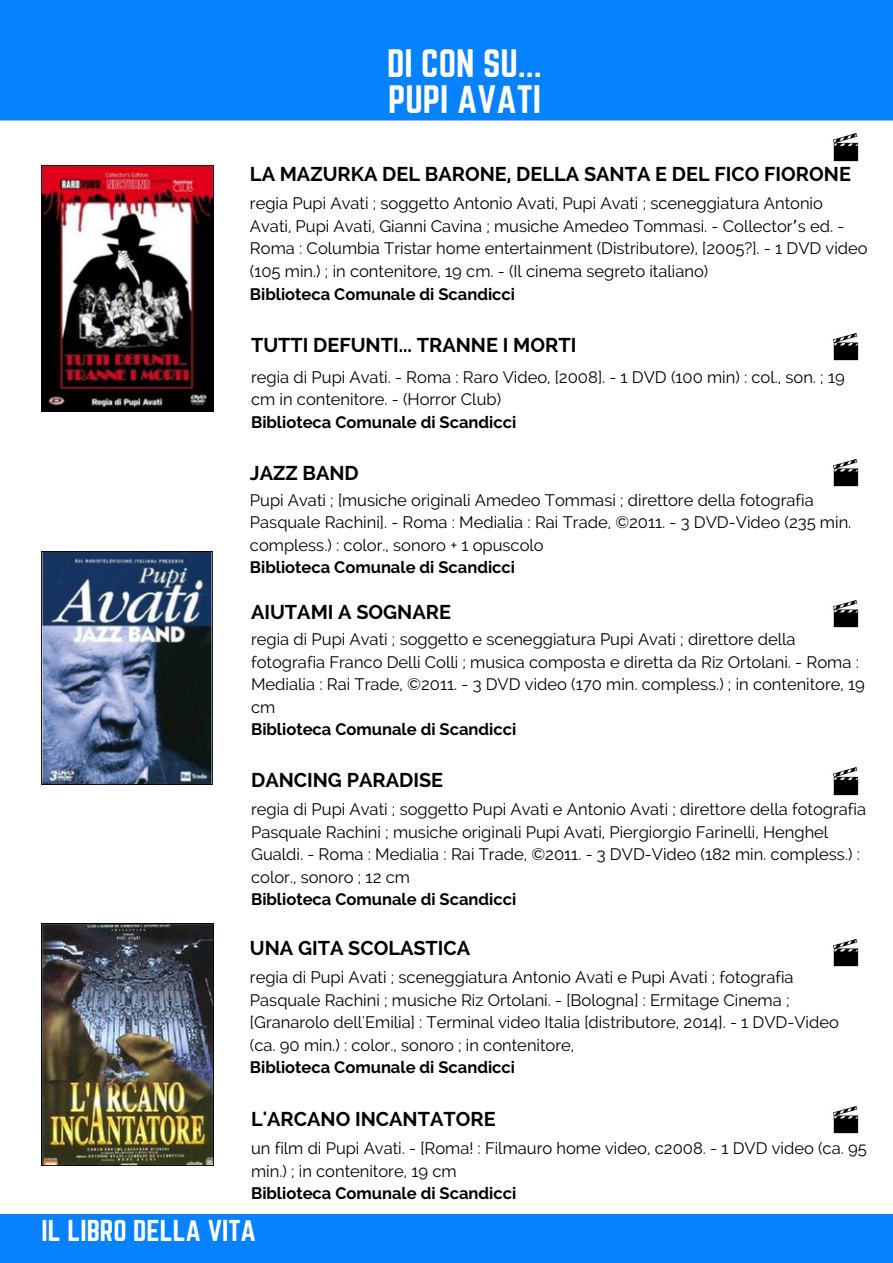
<style>
.page{position:relative;width:893px;height:1263px;background:#fff}
.page>*{position:absolute;margin:0;border:0;box-sizing:border-box;transform-origin:0 0}
.t1{font:34.8px/36px "Norwester";color:#fff}
.t2{font:26.55px "Norwester";color:#fff}
.t3{font:700 19.8px "Raleway";color:#000}
.t4{font:16.5px/22.5px "Raleway";color:#000}
.t5{font:700 16.5px "Raleway";color:#000}
.s1{font-family:"DejaVu Sans"}
</style>
<div class="page">
<div style="left:0;top:0;width:893px;height:120px;background:#0682ff"></div>
<div style="left:0;top:1214px;width:893px;height:49px;background:#0682ff"></div>
<img style="left:833px;top:459px;width:26px;height:27px">
<img style="left:833px;top:133px;width:26px;height:28px">
<img style="left:833px;top:333px;width:26px;height:27px">
<img style="left:833px;top:600px;width:26px;height:27px">
<img style="left:833px;top:767px;width:26px;height:28px">
<img style="left:833px;top:939px;width:26px;height:27px">
<img style="left:833px;top:1106px;width:26px;height:28px">
<img style="left:42px;top:166px;width:172px;height:245px">
<img style="left:42px;top:552px;width:171px;height:233px">
<img style="left:42px;top:923px;width:172px;height:242px">
<h1 class="t1" style="left:387px;top:47px;width:156px">DI CON SU...<br>PUPI AVATI</h1>
<p class="t3" style="left:250px;top:163px;width:603px">LA MAZURKA DEL BARONE, DELLA SANTA E DEL FICO FIORONE</p>
<p class="t4" style="left:250px;top:192px;width:619px">regia Pupi Avati ; soggetto Antonio Avati, Pupi Avati ; sceneggiatura Antonio Avati, Pupi Avati, Gianni Cavina ; musiche Amedeo Tommasi. - Collector<span class="s1">ʼ</span>s ed. - Roma : Columbia Tristar home entertainment (Distributore), [2005?]. - 1 DVD video (105 min.) ; in contenitore, 19 cm. - (Il cinema segreto italiano)</p>
<p class="t5" style="left:250px;top:284px;width:267px">Biblioteca Comunale di Scandicci</p>
<p class="t3" style="left:251px;top:334px;width:327px">TUTTI DEFUNTI... TRANNE I MORTI</p>
<p class="t4" style="left:251px;top:366px;width:595px">regia di Pupi Avati. - Roma : Raro Video, [2008]. - 1 DVD (100 min) : col., son. ; 19 cm in contenitore. - (Horror Club)</p>
<p class="t5" style="left:251px;top:412px;width:267px">Biblioteca Comunale di Scandicci</p>
<p class="t3" style="left:250px;top:461px;width:110px">JAZZ BAND</p>
<p class="t4" style="left:250px;top:488px;width:603px">Pupi Avati ; [musiche originali Amedeo Tommasi ; direttore della fotografia<br>Pasquale Rachini]. - Roma : Medialia : Rai Trade, ©2011. - 3 DVD-Video (235 min. compless.) : color., sonoro + 1 opuscolo</p>
<p class="t5" style="left:250px;top:558px;width:267px">Biblioteca Comunale di Scandicci</p>
<p class="t3" style="left:251px;top:601px;width:202px">AIUTAMI A SOGNARE</p>
<p class="t4" style="left:251px;top:628px;width:615px">regia di Pupi Avati ; soggetto e sceneggiatura Pupi Avati ; direttore della fotografia Franco Delli Colli ; musica composta e diretta da Riz Ortolani. - Roma :<br>Medialia : Rai Trade, ©2011. - 3 DVD video (170 min. compless.) ; in contenitore, 19 cm</p>
<p class="t5" style="left:251px;top:720px;width:267px">Biblioteca Comunale di Scandicci</p>
<p class="t3" style="left:251px;top:768px;width:194px">DANCING PARADISE</p>
<p class="t4" style="left:251px;top:798px;width:617px">regia di Pupi Avati ; soggetto Pupi Avati e Antonio Avati ; direttore della fotografia Pasquale Rachini ; musiche originali Pupi Avati, Piergiorgio Farinelli, Henghel Gualdi. - Roma : Medialia : Rai Trade, ©2011. - 3 DVD-Video (182 min. compless.) : color., sonoro ; 12 cm</p>
<p class="t5" style="left:251px;top:890px;width:267px">Biblioteca Comunale di Scandicci</p>
<p class="t3" style="left:250px;top:936px;width:222px">UNA GITA SCOLASTICA</p>
<p class="t4" style="left:250px;top:966px;width:590px">regia di Pupi Avati ; sceneggiatura Antonio Avati e Pupi Avati ; fotografia Pasquale Rachini ; musiche Riz Ortolani. - [Bologna] : Ermitage Cinema ; [Granarolo dell'Emilia] : Terminal video Italia [distributore, 2014]. - 1 DVD-Video (ca. 90 min.) : color., sonoro ; in contenitore,</p>
<p class="t5" style="left:250px;top:1058px;width:267px">Biblioteca Comunale di Scandicci</p>
<p class="t3" style="left:251px;top:1107px;width:246px">L'ARCANO INCANTATORE</p>
<p class="t4" style="left:251px;top:1137px;width:617px">un film di Pupi Avati. - [Roma! : Filmauro home video, c2008. - 1 DVD video (ca. 95 min.) ; in contenitore, 19 cm</p>
<p class="t5" style="left:251px;top:1184px;width:267px">Biblioteca Comunale di Scandicci</p>
<h2 class="t2" style="left:42px;top:1218px;width:216px">IL LIBRO DELLA VITA</h2>
</div>
